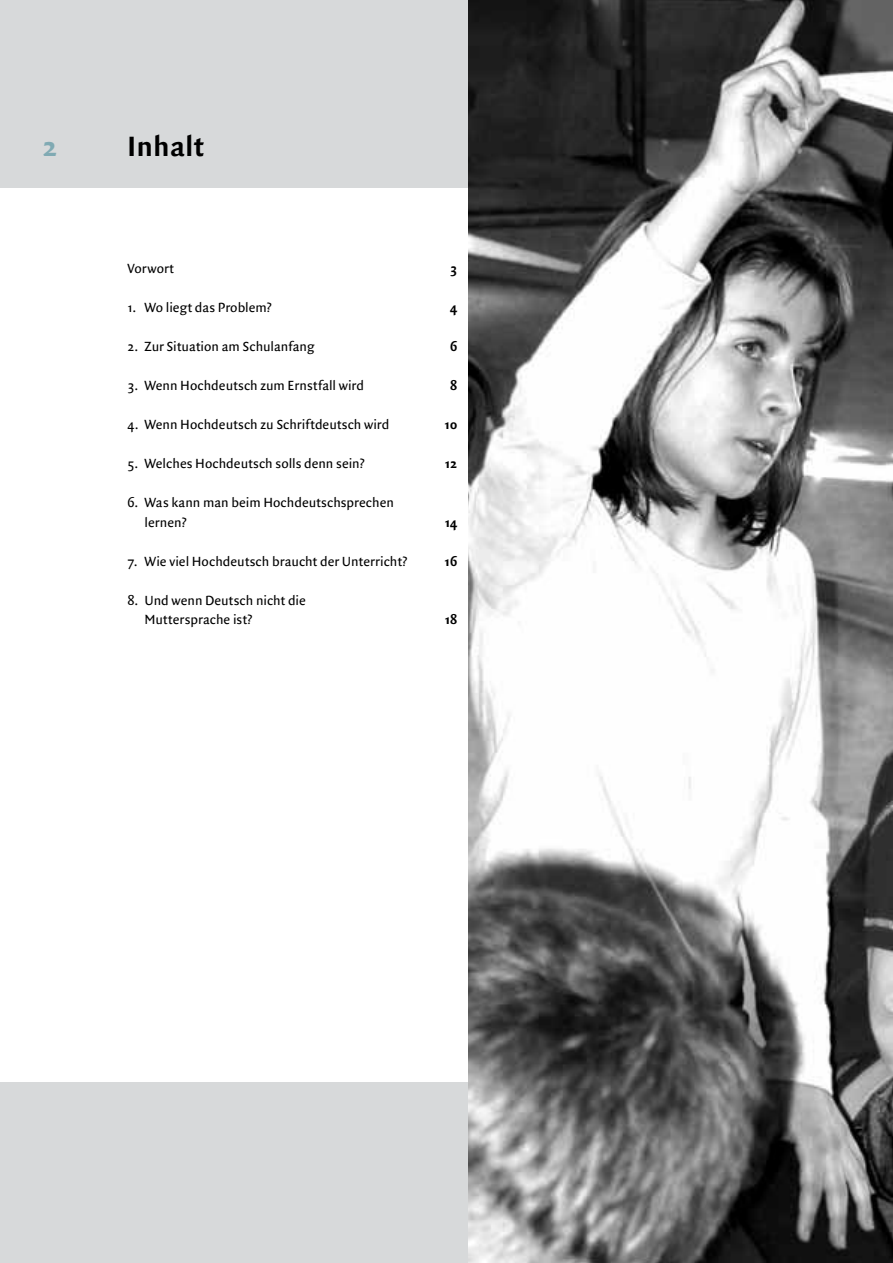
<style>
.page{position:relative;width:893px;height:1263px;background:#d7d9da}
.page>*{position:absolute;margin:0;border:0;box-sizing:border-box;transform-origin:0 0}
.t1{font:700 30px "Quadraat Sans";letter-spacing:.02em;color:#000}
.t2{font:700 30px "Quadraat Sans";color:#80aab3}
.t3{font:14.25px/19.5px "Quadraat Sans";color:#000}
.t4{font:700 14.25px "Quadraat Sans";letter-spacing:-.02em;color:#000}
</style>
<div class="page">
<div style="left:0;top:189px;width:893px;height:893px;background:#fff"></div>
<img style="left:469px;top:0;width:424px;height:1263px">
<h1 class="t2" style="left:43px;top:129px;width:16px">2</h1>
<h1 class="t1" style="left:128px;top:129px;width:79px">Inhalt</h1>
<p class="t3" style="left:128px;top:259px;width:48px">Vorwort</p>
<p class="t4" style="left:450px;top:260px;width:9px">3</p>
<p class="t3" style="left:128px;top:298px;width:146px">1. Wo liegt das Problem?</p>
<p class="t4" style="left:450px;top:299px;width:9px">4</p>
<p class="t3" style="left:128px;top:337px;width:188px">2. Zur Situation am Schulanfang</p>
<p class="t4" style="left:450px;top:338px;width:9px">6</p>
<p class="t3" style="left:128px;top:376px;width:238px">3. Wenn Hochdeutsch zum Ernstfall wird</p>
<p class="t4" style="left:450px;top:377px;width:9px">8</p>
<p class="t3" style="left:128px;top:415px;width:263px">4. Wenn Hochdeutsch zu Schriftdeutsch wird</p>
<p class="t4" style="left:445px;top:416px;width:14px">10</p>
<p class="t3" style="left:128px;top:454px;width:239px">5. Welches Hochdeutsch solls denn sein?</p>
<p class="t4" style="left:445px;top:455px;width:14px">12</p>
<p class="t3" style="left:145px;top:493px;width:251px;text-indent:-17px">6. Was kann man beim Hochdeutschsprechen lernen?</p>
<p class="t4" style="left:445px;top:514px;width:14px">14</p>
<p class="t3" style="left:128px;top:552px;width:281px">7. Wie viel Hochdeutsch braucht der Unterricht?</p>
<p class="t4" style="left:445px;top:553px;width:14px">16</p>
<p class="t3" style="left:145px;top:591px;width:163px;text-indent:-17px">8. Und wenn Deutsch nicht die<br>Muttersprache ist?</p>
<p class="t4" style="left:445px;top:611px;width:14px">18</p>
</div>
